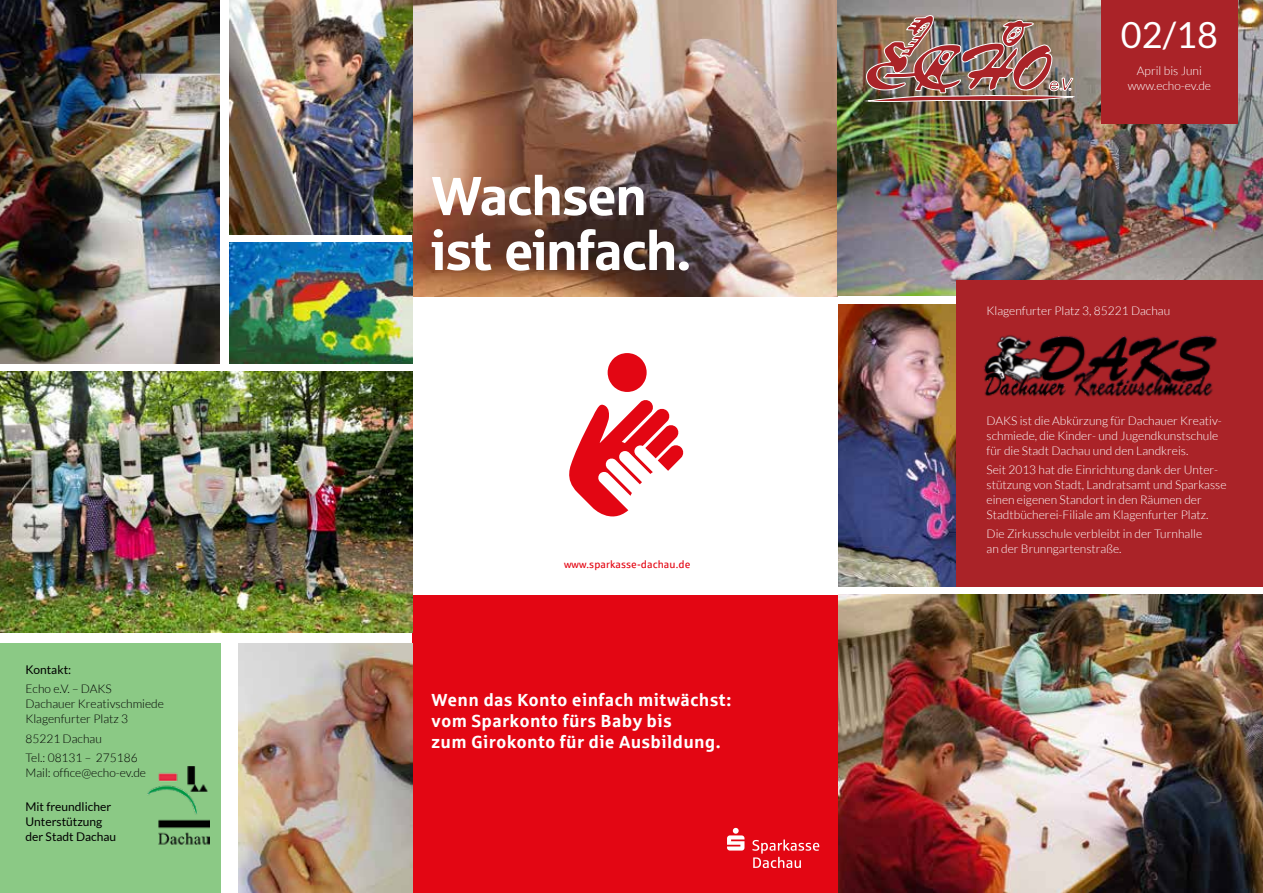
<style>
.page{position:relative;width:1263px;height:893px;background:#fff}
.page>*{position:absolute;margin:0;border:0;box-sizing:border-box;transform-origin:0 0}
.t1{font:54.9px/54.9px "Sparkasse Head";letter-spacing:-.005em;color:#fff}
.t2{font:36px "Lato";color:#fff}
.t3{font:700 17.55px/21px "Sparkasse Rg";letter-spacing:.015em;color:#fff}
.t4{font:300 12px/15px "Lato";color:#fff}
.t5{font:300 12px/15px "Lato";color:#000}
.t6{font:12px/15px "Lato";color:#000}
.t7{font:10.5px "Sparkasse Rg";letter-spacing:.01em;color:#e30613}
</style>
<div class="page">
<img style="left:838px;top:595px;width:425px;height:298px">
<img style="left:838px;top:304px;width:119px;height:282px">
<img style="left:412px;top:0;width:426px;height:298px">
<div style="left:412px;top:595px;width:426px;height:298px;background:#e30613"></div>
<svg style="left:608px;top:353px;width:39px;height:39px"></svg>
<svg style="left:569px;top:400px;width:115px;height:117px"></svg>
<svg style="left:752px;top:839px;width:67px;height:29px"></svg>
<svg style="left:727px;top:828px;width:17px;height:22px"></svg>
<img style="left:838px;top:0;width:425px;height:296px">
<div style="left:1101px;top:0;width:136px;height:123px;background:#aa2328"></div>
<img style="left:865px;top:15px;width:211px;height:86px">
<div style="left:957px;top:280px;width:306px;height:306px;background:#aa2328"></div>
<img style="left:984px;top:335px;width:234px;height:62px">
<div style="left:0;top:643px;width:221px;height:250px;background:#8bc985"></div>
<img style="left:147px;top:766px;width:63px;height:79px">
<img style="left:238px;top:643px;width:174px;height:250px">
<img style="left:230px;top:0;width:182px;height:234px">
<img style="left:0;top:372px;width:412px;height:261px">
<img style="left:230px;top:243px;width:182px;height:120px">
<img style="left:0;top:0;width:219px;height:363px">
<p class="t6" style="left:26px;top:662px;width:47px">Kontakt:</p>
<p class="t5" style="left:26px;top:682px;width:140px">Echo e.V. – DAKS<br>Dachauer Kreativschmiede<br>Klagenfurter Platz 3</p>
<p class="t5" style="left:26px;top:729px;width:114px;line-height:19.2px">85221 Dachau<br>Tel.: 08131 – 275186</p>
<p class="t5" style="left:26px;top:765px;width:122px">Mail: office@echo-ev.de</p>
<p class="t6" style="left:26px;top:799px;width:92px">Mit freundlicher<br>Unterstützung der Stadt Dachau</p>
<h1 class="t1" style="left:432px;top:166px;width:260px">Wachsen ist einfach.</h1>
<p class="t7" style="left:564px;top:558px;width:128px">www.sparkasse-dachau.de</p>
<h3 class="t3" style="left:432px;top:688px;width:301px">Wenn das Konto einfach mitwächst: vom Sparkonto fürs Baby bis<br>zum Girokonto für die Ausbildung.</h3>
<h2 class="t2" style="left:1121px;top:15px;width:98px">02/18</h2>
<p class="t4" style="left:1128px;top:64px;width:85px;line-height:14.4px;text-align:center">April bis Juni www.echo-ev.de</p>
<p class="t4" style="left:986px;top:304px;width:185px">Klagenfurter Platz 3, 85221 Dachau</p>
<p class="t4" style="left:986px;top:413px;width:237px">DAKS ist die Abkürzung für Dachauer Kreativ&shy;schmiede, die Kinder- und Jugendkunstschule für die Stadt Dachau und den Landkreis.</p>
<p class="t4" style="left:986px;top:462px;width:241px">Seit 2013 hat die Einrichtung dank der Unter&shy;stützung von Stadt, Landratsamt und Sparkasse einen eigenen Standort in den Räumen der Stadtbücherei-Filiale am Klagenfurter Platz.</p>
<p class="t4" style="left:986px;top:526px;width:217px">Die Zirkusschule verbleibt in der Turnhalle an der Brunngartenstraße.</p>
</div>
